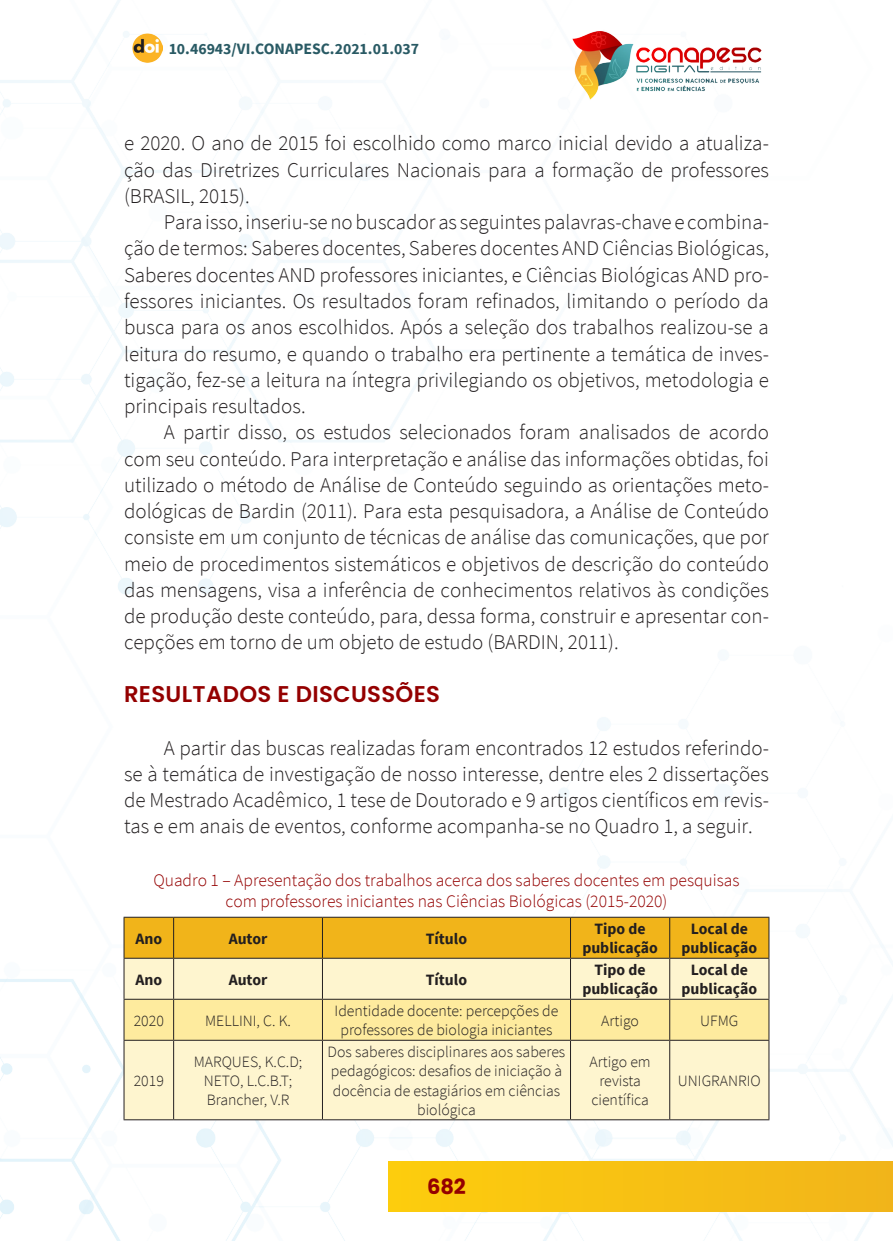
<style>
.page{position:relative;width:893px;height:1241px;background:#fff}
.page>*{position:absolute;margin:0;border:0;box-sizing:border-box;transform-origin:0 0}
._9_SUBTÍTULO_1{font:600 22.75px "Poppins";letter-spacing:.015em;color:#940000}
._7_CORPO{font:300 21px/26.2px "Source Sans Pro";color:#231f20;text-align:justify}
.t1{font:700 21px "Poppins";color:#940000}
._12_LEGENDAS{font:300 17.5px/21px "Source Sans Pro";color:#940000;text-align:center}
._16_TABELA_CELULAS{font:300 15.75px/19.2px "Source Sans Pro";color:#231f20;text-align:center}
._16_TABELA_CELULAS-2{font:700 15.75px/19.2px "Source Sans Pro";color:#231f20;text-align:center}
.t2{font:700 15.75px "Source Sans Pro";color:#295a64}
</style>
<div class="page">
<div style="left:389px;top:1161px;width:504px;height:49px;background:#f7c113"></div>
<img style="left:572px;top:31px;width:190px;height:69px">
<img style="left:132px;top:33px;width:30px;height:30px">
<div style="left:125px;top:917px;width:643px;height:40px;background:#f1b41a"></div>
<div style="left:125px;top:958px;width:643px;height:161px;background:#fef5cf"></div>
<div style="left:125px;top:999px;width:643px;height:40px;background:#feeb9e"></div>
<hr style="left:124px;top:916px;width:50px;height:1px;background:#231f20">
<hr style="left:124px;top:917px;width:1px;height:40px;background:#231f20">
<hr style="left:174px;top:916px;width:148px;height:1px;background:#231f20">
<hr style="left:173px;top:917px;width:1px;height:40px;background:#231f20">
<hr style="left:322px;top:916px;width:248px;height:1px;background:#231f20">
<hr style="left:322px;top:917px;width:1px;height:40px;background:#231f20">
<hr style="left:570px;top:916px;width:100px;height:1px;background:#231f20">
<hr style="left:570px;top:917px;width:1px;height:40px;background:#231f20">
<hr style="left:670px;top:916px;width:99px;height:1px;background:#231f20">
<hr style="left:669px;top:917px;width:1px;height:40px;background:#231f20">
<hr style="left:768px;top:917px;width:1px;height:40px;background:#231f20">
<hr style="left:124px;top:957px;width:50px;height:1px;background:#231f20">
<hr style="left:124px;top:958px;width:1px;height:40px;background:#231f20">
<hr style="left:174px;top:957px;width:148px;height:1px;background:#231f20">
<hr style="left:173px;top:958px;width:1px;height:40px;background:#231f20">
<hr style="left:322px;top:957px;width:248px;height:1px;background:#231f20">
<hr style="left:322px;top:958px;width:1px;height:40px;background:#231f20">
<hr style="left:570px;top:957px;width:100px;height:1px;background:#231f20">
<hr style="left:570px;top:958px;width:1px;height:40px;background:#231f20">
<hr style="left:670px;top:957px;width:99px;height:1px;background:#231f20">
<hr style="left:669px;top:958px;width:1px;height:40px;background:#231f20">
<hr style="left:768px;top:958px;width:1px;height:40px;background:#231f20">
<hr style="left:124px;top:998px;width:50px;height:1px;background:#231f20">
<hr style="left:124px;top:999px;width:1px;height:40px;background:#231f20">
<hr style="left:174px;top:998px;width:148px;height:1px;background:#231f20">
<hr style="left:173px;top:999px;width:1px;height:40px;background:#231f20">
<hr style="left:322px;top:998px;width:248px;height:1px;background:#231f20">
<hr style="left:322px;top:999px;width:1px;height:40px;background:#231f20">
<hr style="left:570px;top:998px;width:100px;height:1px;background:#231f20">
<hr style="left:570px;top:999px;width:1px;height:40px;background:#231f20">
<hr style="left:670px;top:998px;width:99px;height:1px;background:#231f20">
<hr style="left:669px;top:999px;width:1px;height:40px;background:#231f20">
<hr style="left:768px;top:999px;width:1px;height:40px;background:#231f20">
<hr style="left:124px;top:1039px;width:50px;height:1px;background:#231f20">
<hr style="left:124px;top:1040px;width:1px;height:79px;background:#231f20">
<hr style="left:174px;top:1039px;width:148px;height:1px;background:#231f20">
<hr style="left:173px;top:1040px;width:1px;height:79px;background:#231f20">
<hr style="left:322px;top:1039px;width:248px;height:1px;background:#231f20">
<hr style="left:322px;top:1040px;width:1px;height:79px;background:#231f20">
<hr style="left:570px;top:1039px;width:100px;height:1px;background:#231f20">
<hr style="left:570px;top:1040px;width:1px;height:79px;background:#231f20">
<hr style="left:670px;top:1039px;width:99px;height:1px;background:#231f20">
<hr style="left:669px;top:1040px;width:1px;height:79px;background:#231f20">
<hr style="left:768px;top:1040px;width:1px;height:79px;background:#231f20">
<hr style="left:124px;top:1119px;width:50px;height:1px;background:#231f20">
<hr style="left:174px;top:1119px;width:148px;height:1px;background:#231f20">
<hr style="left:322px;top:1119px;width:248px;height:1px;background:#231f20">
<hr style="left:570px;top:1119px;width:100px;height:1px;background:#231f20">
<hr style="left:670px;top:1119px;width:99px;height:1px;background:#231f20">
<p class="t2" style="left:169px;top:38px;width:252px">10.46943/VI.CONAPESC.2021.01.037</p>
<p class="_7_CORPO" style="left:124px;top:130px;width:646px">e 2020. O ano de 2015 foi escolhido como marco inicial devido a atualiza&shy;ção das Diretrizes Curriculares Nacionais para a formação de professores (BRASIL, 2015).</p>
<p class="_7_CORPO" style="left:124px;top:209px;width:646px;text-indent:40px">Para isso, inseriu-se no buscador as seguintes palavras-chave e combina&shy;ção de termos: Saberes docentes, Saberes docentes AND Ciências Biológicas, Saberes docentes AND professores iniciantes, e Ciências Biológicas AND pro&shy;fessores iniciantes. Os resultados foram refinados, limitando o período da busca para os anos escolhidos. Após a seleção dos trabalhos realizou-se a leitura do resumo, e quando o trabalho era pertinente a temática de inves&shy;tigação, fez-se a leitura na íntegra privilegiando os objetivos, metodologia e principais resultados.</p>
<p class="_7_CORPO" style="left:124px;top:419px;width:646px;text-indent:40px">A partir disso, os estudos selecionados foram analisados de acordo com seu conteúdo. Para interpretação e análise das informações obtidas, foi utilizado o método de Análise de Conteúdo seguindo as orientações meto&shy;dológicas de Bardin (2011). Para esta pesquisadora, a Análise de Conteúdo consiste em um conjunto de técnicas de análise das comunicações, que por meio de procedimentos sistemáticos e objetivos de descrição do conteúdo das mensagens, visa a inferência de conhecimentos relativos às condições de produção deste conteúdo, para, dessa forma, construir e apresentar con&shy;cepções em torno de um objeto de estudo (BARDIN, 2011).</p>
<p class="_9_SUBTÍTULO_1" style="left:124px;top:680px;width:318px">RESULTADOS E DISCUSSÕES</p>
<p class="_7_CORPO" style="left:124px;top:734px;width:646px;text-indent:40px">A partir das buscas realizadas foram encontrados 12 estudos referindo&shy;se à temática de investigação de nosso interesse, dentre eles 2 dissertações de Mestrado Acadêmico, 1 tese de Doutorado e 9 artigos científicos em revis&shy;tas e em anais de eventos, conforme acompanha-se no Quadro 1, a seguir.</p>
<p class="_12_LEGENDAS" style="left:153px;top:869px;width:588px">Quadro 1 – Apresentação dos trabalhos acerca dos saberes docentes em pesquisas com professores iniciantes nas Ciências Biológicas (2015-2020)</p>
<p class="_16_TABELA_CELULAS-2" style="left:135px;top:928px;width:28px">Ano</p>
<p class="_16_TABELA_CELULAS-2" style="left:229px;top:928px;width:40px">Autor</p>
<p class="_16_TABELA_CELULAS-2" style="left:426px;top:928px;width:43px">Título</p>
<p class="_16_TABELA_CELULAS-2" style="left:582px;top:918px;width:77px">Tipo de publicação</p>
<p class="_16_TABELA_CELULAS-2" style="left:681px;top:918px;width:77px">Local de publicação</p>
<p class="_16_TABELA_CELULAS-2" style="left:135px;top:969px;width:28px">Ano</p>
<p class="_16_TABELA_CELULAS-2" style="left:229px;top:969px;width:40px">Autor</p>
<p class="_16_TABELA_CELULAS-2" style="left:426px;top:969px;width:43px">Título</p>
<p class="_16_TABELA_CELULAS-2" style="left:582px;top:959px;width:77px">Tipo de publicação</p>
<p class="_16_TABELA_CELULAS-2" style="left:681px;top:959px;width:77px">Local de publicação</p>
<p class="_16_TABELA_CELULAS" style="left:134px;top:1010px;width:32px">2020</p>
<p class="_16_TABELA_CELULAS" style="left:205px;top:1010px;width:87px">MELLINI, C. K.</p>
<p class="_16_TABELA_CELULAS" style="left:335px;top:1001px;width:225px">Identidade docente: percepções de professores de biologia iniciantes</p>
<p class="_16_TABELA_CELULAS" style="left:601px;top:1010px;width:39px">Artigo</p>
<p class="_16_TABELA_CELULAS" style="left:700px;top:1010px;width:40px">UFMG</p>
<p class="_16_TABELA_CELULAS" style="left:134px;top:1070px;width:32px">2019</p>
<p class="_16_TABELA_CELULAS" style="left:194px;top:1051px;width:110px">MARQUES, K.C.D;<br>NETO, L.C.B.T;<br>Brancher, V.R</p>
<p class="_16_TABELA_CELULAS" style="left:328px;top:1042px;width:239px">Dos saberes disciplinares aos saberes pedagógicos: desafios de iniciação à docência de estagiários em ciências biológica</p>
<p class="_16_TABELA_CELULAS" style="left:589px;top:1051px;width:63px">Artigo em revista científica</p>
<p class="_16_TABELA_CELULAS" style="left:678px;top:1070px;width:84px">UNIGRANRIO</p>
<p class="t1" style="left:427px;top:1173px;width:40px">682</p>
</div>
